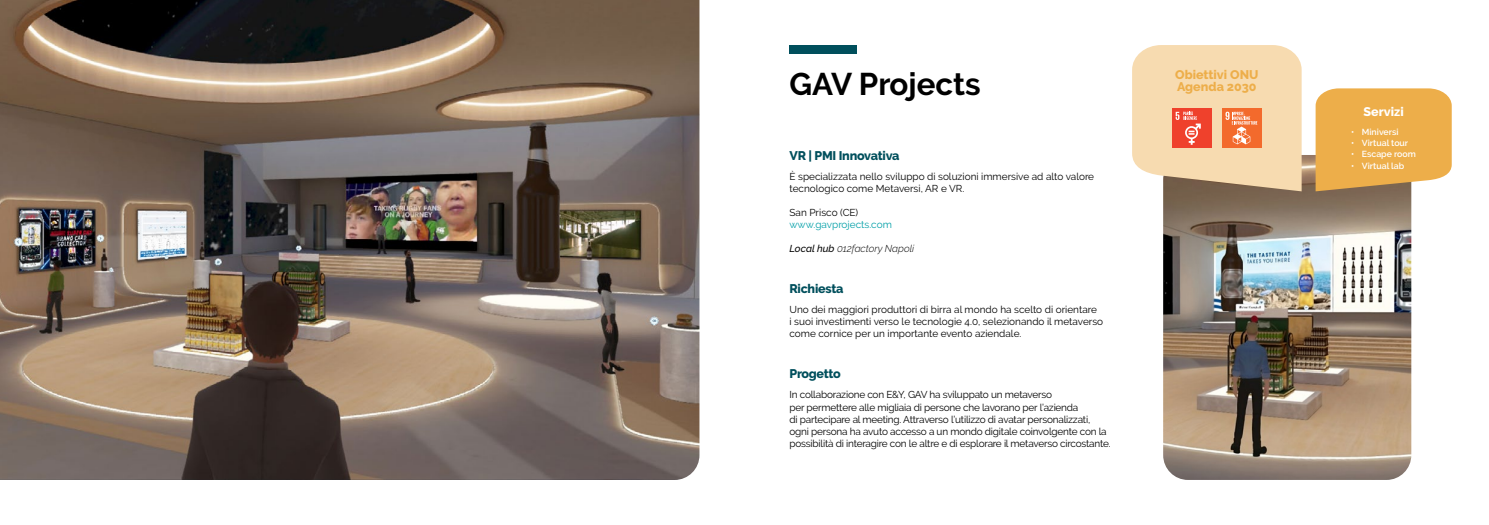
<style>
.page{position:relative;width:1489px;height:525px;background:#fff}
.page>*{position:absolute;margin:0;border:0;box-sizing:border-box;transform-origin:0 0}
.t1{font:700 31.25px "Raleway";color:#000}
.t2{font:800 12.5px "Raleway";letter-spacing:-.02em;color:#004f5c}
.t3{font:800 12.5px/12.5px "Raleway";color:#edae4a}
.t4{font:800 12.5px "Raleway";color:#fff}
.t5{font:10px/12px "Raleway";letter-spacing:-.02em;color:#000}
.t6{font:10px/12px "Raleway";color:#000}
.t7{font:italic 300 10px "Raleway";color:#000}
.t8{font:10px "Raleway";color:#009fa7}
.t9{font:600 8.75px "Raleway";color:#fff}
.s1{font-weight:500}
</style>
<div class="page">
<div style="left:789px;top:45px;width:67px;height:8px;background:#004f5c"></div>
<img style="left:0;top:0;width:699px;height:479px">
<img style="left:1163px;top:155px;width:248px;height:324px">
<svg style="left:1315px;top:88px;width:136px;height:103px;background:#eab053"></svg>
<svg style="left:1132px;top:45px;width:169px;height:146px;background:#f1c8a1"></svg>
<h1 class="t1" style="left:789px;top:66px;width:193px">GAV Projects</h1>
<p class="t2" style="left:789px;top:148px;width:111px">VR | PMI Innovativa</p>
<p class="t6" style="left:789px;top:171px;width:306px">È specializzata nello sviluppo di soluzioni immersive ad alto valore tecnologico come Metaversi, AR e VR.</p>
<p class="t6" style="left:789px;top:207px;width:70px">San Prisco (CE)</p>
<p class="t8" style="left:789px;top:219px;width:104px">www.gavprojects.com</p>
<p class="t7" style="left:789px;top:243px;width:126px"><span class="s1">Local hub</span> 012factory Napoli</p>
<p class="t2" style="left:789px;top:281px;width:55px">Richiesta</p>
<p class="t6" style="left:789px;top:303px;width:315px">Uno dei maggiori produttori di birra al mondo ha scelto di orientare<br>i suoi investimenti verso le tecnologie 4.0, selezionando il metaverso come cornice per un importante evento aziendale.</p>
<p class="t2" style="left:789px;top:366px;width:53px">Progetto</p>
<p class="t5" style="left:789px;top:388px;width:323px">In collaborazione con E&amp;Y, GAV ha sviluppato un metaverso<br>per permettere alle migliaia di persone che lavorano per l’azienda<br>di partecipare al meeting. Attraverso l’utilizzo di avatar personalizzati, ogni persona ha avuto accesso a un mondo digitale coinvolgente con la possibilità di interagire con le altre e di esplorare il metaverso circostante.</p>
<p class="t3" style="left:1175px;top:68px;width:85px">Obiettivi ONU<br>Agenda 2030</p>
<p class="t4" style="left:1363px;top:104px;width:42px">Servizi</p>
<p class="t9" style="left:1351px;top:127px;width:49px">• Miniversi</p>
<p class="t9" style="left:1351px;top:138px;width:58px">• Virtual tour</p>
<p class="t9" style="left:1351px;top:149px;width:66px">• Escape room</p>
<p class="t9" style="left:1351px;top:160px;width:55px">• Virtual lab</p>
</div>
